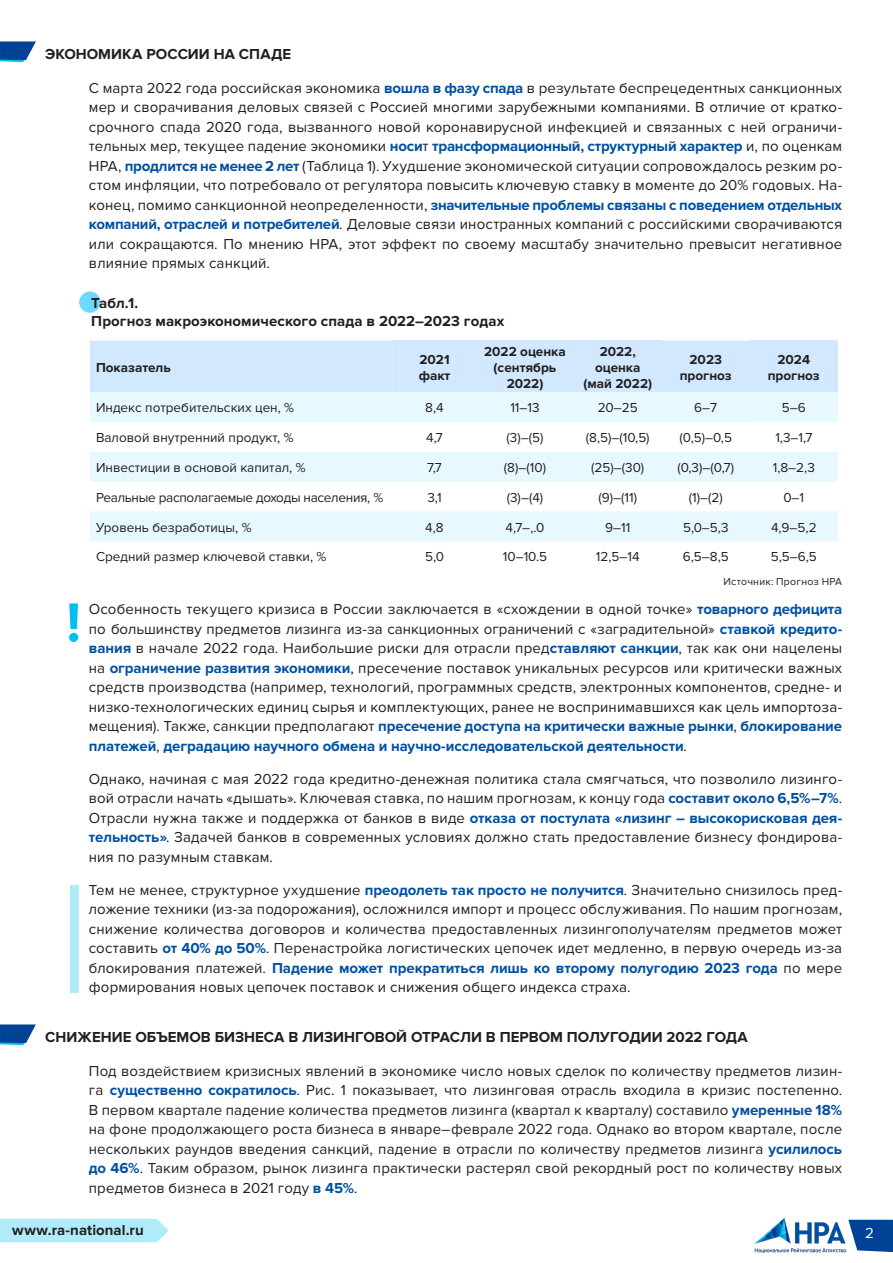
<style>
.page{position:relative;width:893px;height:1263px;background:#fff}
.page>*{position:absolute;margin:0;border:0;box-sizing:border-box;transform-origin:0 0}
.t1{font:700 57px "Proxima Nova";color:#00bfed}
.t2{font:15px/19.5px "Proxima Nova";letter-spacing:.01em;color:#231f20;text-align:justify}
.t3{font:700 15px "Proxima Nova";color:#231f20}
.t4{font:15px "Proxima Nova";color:#fff}
.t5{font:13.5px "Proxima Nova";color:#231f20}
.t6{font:700 13.5px/16.2px "Proxima Nova";color:#231f20;text-align:center}
.t7{font:13.5px "Proxima Nova";letter-spacing:-.02em;color:#231f20}
.t8{font:10.5px "Proxima Nova";letter-spacing:.025em;color:#231f20}
.s1{font-weight:700;color:#0050a2}
</style>
<div class="page">
<div style="left:0;top:1219px;width:169px;height:23px;background:#b0ebfa"></div>
<img style="left:754px;top:1218px;width:93px;height:35px">
<svg style="left:848px;top:1220px;width:45px;height:32px"></svg>
<svg style="left:0;top:41px;width:36px;height:21px"></svg>
<svg style="left:0;top:1024px;width:36px;height:21px"></svg>
<div style="left:79px;top:292px;width:21px;height:21px;background:#6dd9ff;border-radius:50%"></div>
<svg style="left:90px;top:341px;width:748px;height:200px"></svg>
<div style="left:70px;top:885px;width:9px;height:107px;background:#b0ebfa"></div>
<p class="t3" style="left:45px;top:45px;width:247px">ЭКОНОМИКА РОССИИ НА СПАДЕ</p>
<p class="t2" style="left:89px;top:78px;width:755px">С марта 2022 года российская экономика <span class="s1">вошла в фазу спада</span> в результате беспрецедентных санкционных мер и сворачивания деловых связей с Россией многими зарубежными компаниями. В отличие от кратко&shy;срочного спада 2020 года, вызванного новой коронавирусной инфекцией и связанных с ней ограничи&shy;тельных мер, текущее падение экономики <span class="s1">носи</span>т <span class="s1">трансформационный, структурный характер</span> и, по оценкам НРА, <span class="s1">продлится не менее 2 лет</span> (Таблица 1). Ухудшение экономической ситуации сопровождалось резким ро&shy;стом инфляции, что потребовало от регулятора повысить ключевую ставку в моменте до 20% годовых. На&shy;конец, помимо санкционной неопределенности, <span class="s1">значительные проблемы связаны с поведением отдельных компаний, отраслей и потребителей</span>. Деловые связи иностранных компаний с российскими сворачиваются или сокращаются. По мнению НРА, этот эффект по своему масштабу значительно превысит негативное влияние прямых санкций.</p>
<p class="t3" style="left:91px;top:294px;width:48px">Табл.1.</p>
<p class="t3" style="left:91px;top:312px;width:414px">Прогноз макроэкономического спада в 2022–2023 годах</p>
<p class="t6" style="left:96px;top:359px;width:76px">Показатель</p>
<p class="t6" style="left:419px;top:351px;width:33px;text-align:left">2021 факт</p>
<p class="t6" style="left:484px;top:343px;width:83px">2022 оценка (сентябрь<br>2022)</p>
<p class="t6" style="left:583px;top:343px;width:70px">2022, оценка (май 2022)</p>
<p class="t6" style="left:680px;top:351px;width:53px">2023 прогноз</p>
<p class="t6" style="left:777px;top:351px;width:34px">2024</p>
<p class="t6" style="left:768px;top:368px;width:53px">прогноз</p>
<p class="t1" style="left:66px;top:590px;width:16px">!</p>
<p class="t5" style="left:96px;top:400px;width:200px">Индекс потребительских цен, %</p>
<p class="t5" style="left:425px;top:400px;width:20px">8,4</p>
<p class="t5" style="left:510px;top:400px;width:31px">11–13</p>
<p class="t5" style="left:598px;top:400px;width:42px">20–25</p>
<p class="t5" style="left:694px;top:400px;width:24px">6–7</p>
<p class="t5" style="left:782px;top:400px;width:25px">5–6</p>
<p class="t5" style="left:96px;top:430px;width:199px">Валовой внутренний продукт, %</p>
<p class="t5" style="left:426px;top:430px;width:18px">4,7</p>
<p class="t5" style="left:507px;top:430px;width:38px">(3)–(5)</p>
<p class="t5" style="left:586px;top:430px;width:65px">(8,5)–(10,5)</p>
<p class="t5" style="left:679px;top:430px;width:54px">(0,5)–0,5</p>
<p class="t5" style="left:775px;top:430px;width:38px">1,3–1,7</p>
<p class="t5" style="left:96px;top:460px;width:211px">Инвестиции в основой капитал, %</p>
<p class="t5" style="left:427px;top:460px;width:16px">7,7</p>
<p class="t5" style="left:504px;top:460px;width:44px">(8)–(10)</p>
<p class="t5" style="left:591px;top:460px;width:55px">(25)–(30)</p>
<p class="t5" style="left:677px;top:460px;width:58px">(0,3)–(0,7)</p>
<p class="t5" style="left:773px;top:460px;width:44px">1,8–2,3</p>
<p class="t7" style="left:96px;top:489px;width:289px">Реальные располагаемые доходы населения, %</p>
<p class="t5" style="left:427px;top:489px;width:16px">3,1</p>
<p class="t5" style="left:507px;top:489px;width:38px">(3)–(4)</p>
<p class="t5" style="left:598px;top:489px;width:40px">(9)–(11)</p>
<p class="t5" style="left:689px;top:489px;width:35px">(1)–(2)</p>
<p class="t5" style="left:783px;top:489px;width:22px">0–1</p>
<p class="t5" style="left:96px;top:519px;width:157px">Уровень безработицы, %</p>
<p class="t5" style="left:425px;top:519px;width:20px">4,8</p>
<p class="t5" style="left:506px;top:519px;width:40px">4,7–,.0</p>
<p class="t5" style="left:605px;top:519px;width:27px">9–11</p>
<p class="t5" style="left:683px;top:519px;width:47px">5,0–5,3</p>
<p class="t5" style="left:771px;top:519px;width:47px">4,9–5,2</p>
<p class="t5" style="left:96px;top:549px;width:232px">Средний размер ключевой ставки, %</p>
<p class="t5" style="left:425px;top:549px;width:20px">5,0</p>
<p class="t5" style="left:503px;top:549px;width:46px">10–10.5</p>
<p class="t5" style="left:596px;top:549px;width:45px">12,5–14</p>
<p class="t5" style="left:683px;top:549px;width:47px">6,5–8,5</p>
<p class="t5" style="left:771px;top:549px;width:48px">5,5–6,5</p>
<p class="t8" style="left:723px;top:575px;width:120px">Источник: Прогноз НРА</p>
<p class="t2" style="left:89px;top:600px;width:755px">Особенность текущего кризиса в России заключается в «схождении в одной точке» <span class="s1">товарного дефицита </span>по большинству предметов лизинга из-за санкционных ограничений с «заградительной» <span class="s1">ставкой кредито&shy;вания</span> в начале 2022 года. Наибольшие риски для отрасли пред<span class="s1">ставляют санкции</span>, так как они нацелены на <span class="s1">ограничение развития экономики</span>, пресечение поставок уникальных ресурсов или критически важных средств производства (например, технологий, программных средств, электронных компонентов, средне- и низко-технологических единиц сырья и комплектующих, ранее не воспринимавшихся как цель импортоза&shy;мещения). Также, санкции предполагают <span class="s1">пресечение доступа на критически важные рынки</span>, <span class="s1">блокирование платежей</span>, <span class="s1">деградацию научного обмена и научно-исследовательской деятельности</span>.</p>
<p class="t2" style="left:89px;top:769px;width:755px">Однако, начиная с мая 2022 года кредитно-денежная политика стала смягчаться, что позволило лизинго&shy;вой отрасли начать «дышать». Ключевая ставка, по нашим прогнозам, к концу года <span class="s1">составит около 6,5%–7%</span>.<br>Отрасли нужна также и поддержка от банков в виде <span class="s1">отказа от постулата «лизинг – высокорисковая дея&shy;тельность»</span>. Задачей банков в современных условиях должно стать предоставление бизнесу фондирова&shy;ния по разумным ставкам.</p>
<p class="t2" style="left:89px;top:880px;width:755px">Тем не менее, структурное ухудшение <span class="s1">преодолеть так просто не получится</span>. Значительно снизилось пред&shy;ложение техники (из-за подорожания), осложнился импорт и процесс обслуживания. По нашим прогнозам, снижение количества договоров и количества предоставленных лизингополучателям предметов может составить <span class="s1">от 40% до 50%</span>. Перенастройка логистических цепочек идет медленно, в первую очередь из-за блокирования платежей. <span class="s1">Падение может прекратиться лишь ко второму полугодию 2023 года</span> по мере формирования новых цепочек поставок и снижения общего индекса страха.</p>
<p class="t3" style="left:45px;top:1028px;width:704px">СНИЖЕНИЕ ОБЪЕМОВ БИЗНЕСА В ЛИЗИНГОВОЙ ОТРАСЛИ В ПЕРВОМ ПОЛУГОДИИ 2022 ГОДА</p>
<p class="t2" style="left:89px;top:1061px;width:755px">Под воздействием кризисных явлений в экономике число новых сделок по количеству предметов лизин&shy;га <span class="s1">существенно сократилось</span>. Рис. 1 показывает, что лизинговая отрасль входила в кризис постепенно.<br>В первом квартале падение количества предметов лизинга (квартал к кварталу) составило <span class="s1">умеренные 18% </span>на фоне продолжающего роста бизнеса в январе–феврале 2022 года. Однако во втором квартале, после нескольких раундов введения санкций, падение в отрасли по количеству предметов лизинга <span class="s1">усилилось до 46%</span>. Таким образом, рынок лизинга практически растерял свой рекордный рост по количеству новых предметов бизнеса в 2021 году <span class="s1">в 45%</span>.</p>
<p class="t3" style="left:12px;top:1222px;width:133px">www.ra-national.ru</p>
<p class="t4" style="left:865px;top:1224px;width:10px">2</p>
</div>
